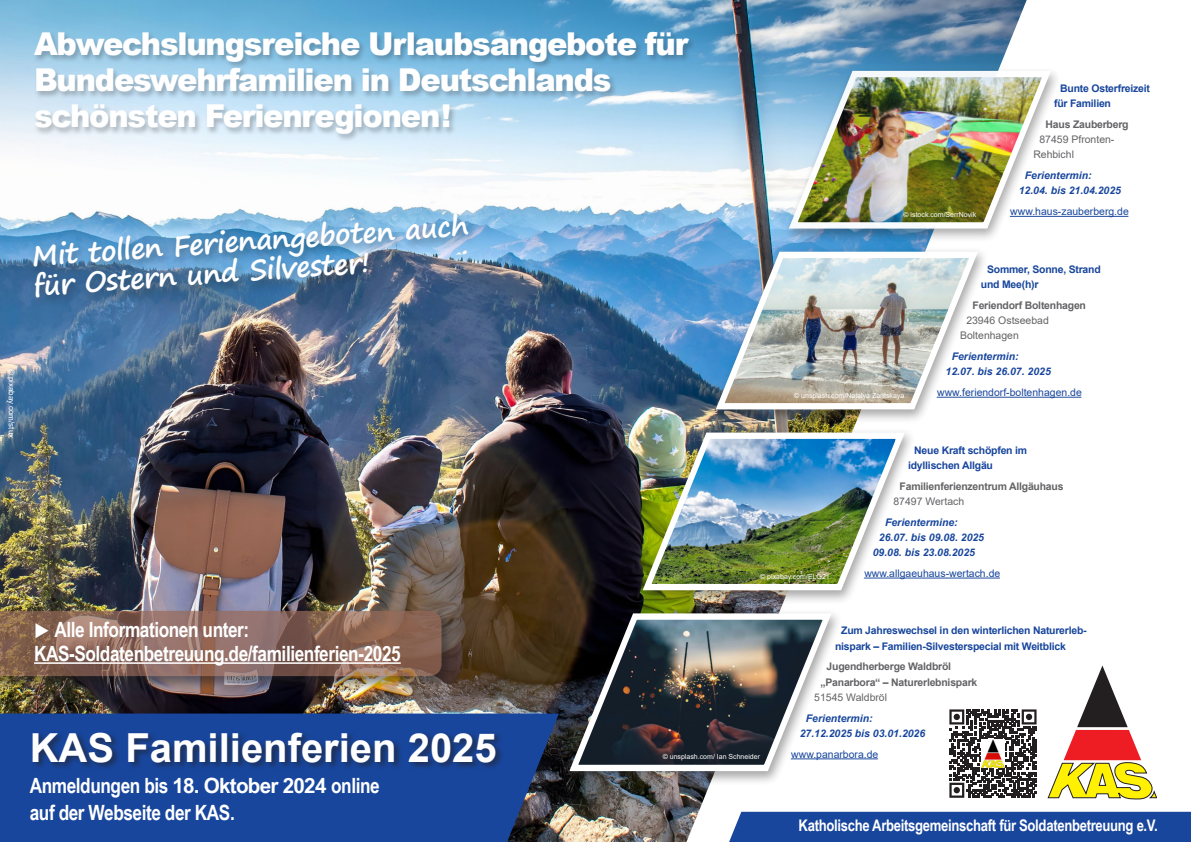
<style>
.page{position:relative;width:1191px;height:842px;background:#fff}
.page>*{position:absolute;margin:0;border:0;box-sizing:border-box;transform-origin:0 0}
.t1{font:700 40px "Arial";color:#fff}
.t2{font:900 31.5px/36px "Arial";letter-spacing:-.04em;color:#fff}
.t3{font:700 28px/30px "Segoe Print";color:#fff}
.t4{font:700 21px/26.7px "Arial Narrow";letter-spacing:-.02em;color:#fff}
.t5{font:700 16px "Arial Narrow";letter-spacing:-.02em;color:#fff}
.t6{font:700 10.4px/15.2px "Arial";letter-spacing:-.02em;color:#18469d}
.t7{font:italic 700 10.4px/15.2px "Arial";color:#18469d}
.t8{font:700 10.4px/15.2px "Arial";letter-spacing:-.02em;color:#636366}
.t9{font:10.4px "Arial";color:#18469d}
.t10{font:10.4px/15.2px "Arial";color:#636366}
.t11{font:8px "Arial";color:#fff}
.t12{font:7px "Arial";color:#fff}
</style>
<div class="page">
<img style="left:0;top:0;width:1026px;height:842px">
<svg style="left:0;top:713px;width:559px;height:129px;background:#1b4595"></svg>
<div style="left:31px;top:730px;width:473px;height:41px;background:#231f20;opacity:.6"></div>
<div style="left:32px;top:32px;width:664px;height:110px;background:#231f20;opacity:.28"></div>
<div style="left:0;top:609px;width:455px;height:84px;background:#231f20;opacity:.75"></div>
<svg style="left:0;top:611px;width:441px;height:65px;background:#8c695c"></svg>
<hr style="left:34px;top:662px;width:367px;height:2px;background:#fff">
<hr style="left:1010px;top:216px;width:118px;height:1px;background:#18469d">
<div style="left:945px;top:705px;width:95px;height:97px;background:#fff"></div>
<svg style="left:949px;top:709px;width:87px;height:89px"></svg>
<div style="left:953px;top:787px;width:7px;height:6px;background:#231f20;border-radius:50%"></div>
<img style="left:981px;top:740px;width:23px;height:28px">
<div style="left:783px;top:66px;width:279px;height:177px;background:#231f20;opacity:.4"></div>
<img style="left:784px;top:68px;width:271px;height:164px">
<div style="left:563px;top:609px;width:279px;height:176px;background:#231f20;opacity:.4"></div>
<img style="left:565px;top:610px;width:271px;height:164px">
<div style="left:710px;top:247px;width:279px;height:177px;background:#231f20;opacity:.4"></div>
<img style="left:711px;top:249px;width:271px;height:164px">
<div style="left:637px;top:428px;width:279px;height:177px;background:#231f20;opacity:.4"></div>
<img style="left:638px;top:429px;width:271px;height:164px">
<div style="left:29px;top:211px;width:449px;height:98px;background:#231f20;opacity:.35"></div>
<svg style="left:1048px;top:665px;width:109px;height:134px"></svg>
<div style="left:729px;top:812px;width:462px;height:30px;background:#18469d"></div>
<hr style="left:791px;top:758px;width:87px;height:1px;background:#18469d">
<hr style="left:936px;top:397px;width:145px;height:1px;background:#18469d">
<hr style="left:864px;top:578px;width:136px;height:1px;background:#18469d">
<h2 class="t2" style="left:34px;top:29px;width:656px">Abwechslungsreiche Urlaubsangebote für<br>Bundeswehrfamilien in Deutschlands schönsten Ferienregionen!</h2>
<h3 class="t3" style="left:31px;top:243px;width:439px;rotate:-4deg">Mit tollen Ferienangeboten auch für Ostern und Silvester!</h3>
<p class="t11" style="left:15px;top:369px;width:71px;rotate:90deg">© pixabay.com/stux</p>
<p class="t12" style="left:903px;top:212px;width:74px">© istock.com/SerrNovik</p>
<p class="t6" style="left:1054px;top:82px;width:97px;text-indent:6px">Bunte Osterfreizeit für Familien</p>
<p class="t8" style="left:1045px;top:118px;width:85px">Haus Zauberberg</p>
<p class="t10" style="left:1033px;top:133px;width:83px;text-indent:6px">87459 Pfronten-<br>Rehbichl</p>
<p class="t7" style="left:1018px;top:168px;width:104px;text-indent:6px">Ferientermin:<br>12.04. bis 21.04.2025</p>
<p class="t9" style="left:1010px;top:208px;width:120px">www.haus-zauberberg.de</p>
<p class="t12" style="left:794px;top:393px;width:112px">© unsplash.com/Natalya Zaritskaya</p>
<p class="t6" style="left:981px;top:262px;width:121px;text-indent:6px">Sommer, Sonne, Strand und Mee(h)r</p>
<p class="t8" style="left:972px;top:298px;width:115px">Feriendorf Boltenhagen</p>
<p class="t10" style="left:960px;top:314px;width:90px;text-indent:6px">23946 Ostseebad<br>Boltenhagen</p>
<p class="t7" style="left:945px;top:349px;width:107px;text-indent:6px">Ferientermin:<br>12.07. bis 26.07. 2025</p>
<p class="t9" style="left:937px;top:388px;width:146px">www.feriendorf-boltenhagen.de</p>
<p class="t12" style="left:760px;top:573px;width:71px">© pixabay.com/ELG21</p>
<p class="t6" style="left:908px;top:443px;width:121px;text-indent:6px">Neue Kraft schöpfen im idyllischen Allgäu</p>
<p class="t8" style="left:899px;top:479px;width:165px">Familienferienzentrum Allgäuhaus</p>
<p class="t10" style="left:893px;top:494px;width:72px">87497 Wertach</p>
<p class="t7" style="left:885px;top:514px;width:74px">Ferientermine:</p>
<p class="t7" style="left:879px;top:530px;width:107px">26.07. bis 09.08. 2025</p>
<p class="t7" style="left:872px;top:545px;width:104px">09.08. bis 23.08.2025</p>
<p class="t9" style="left:864px;top:569px;width:137px">www.allgaeuhaus-wertach.de</p>
<h3 class="t4" style="left:34px;top:619px;width:368px;line-height:24px">◆ Alle Informationen unter:<br>KAS-Soldatenbetreuung.de/familienferien-2025</h3>
<h1 class="t1" style="left:30px;top:733px;width:468px">KAS Familienferien 2025</h1>
<h3 class="t4" style="left:30px;top:774px;width:351px">Anmeldungen bis 18. Oktober 2024 online auf der Webseite der KAS.</h3>
<p class="t12" style="left:662px;top:754px;width:99px">© unsplash.com/ Ian Schneider</p>
<p class="t6" style="left:835px;top:624px;width:253px;text-indent:6px">Zum Jahreswechsel in den winterlichen Naturerleb&shy;nispark – Familien-Silvesterspecial mit Weitblick</p>
<p class="t8" style="left:820px;top:660px;width:158px;text-indent:6px">Jugendherberge Waldbröl „Panarbora“ – Naturerlebnispark</p>
<p class="t10" style="left:814px;top:690px;width:74px">51545 Waldbröl</p>
<p class="t7" style="left:799px;top:710px;width:127px;text-indent:6px">Ferientermin:<br>27.12.2025 bis 03.01.2026</p>
<p class="t9" style="left:791px;top:750px;width:89px">www.panarbora.de</p>
<h3 class="t5" style="left:798px;top:819px;width:361px">Katholische Arbeitsgemeinschaft für Soldatenbetreuung e.V.</h3>
</div>
